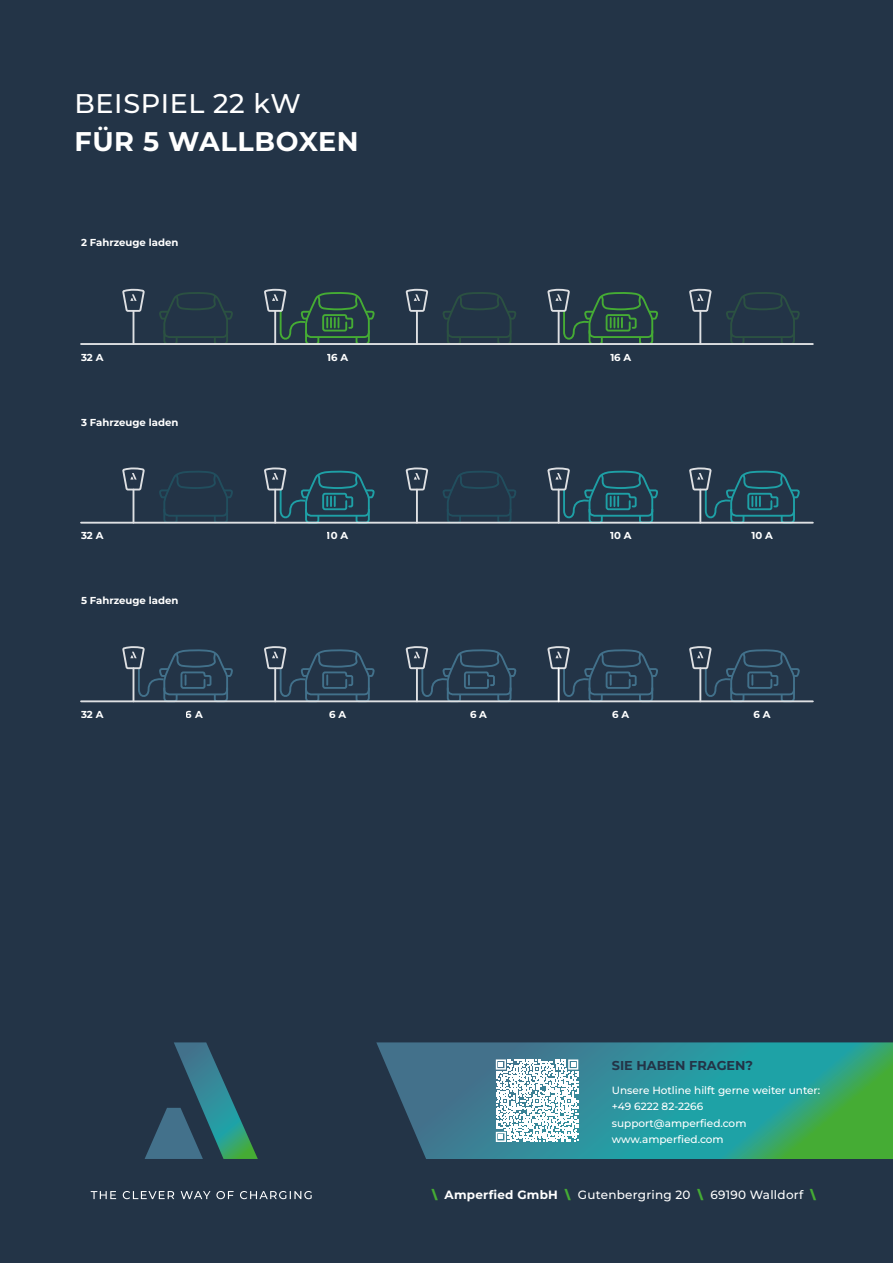
<style>
.page{position:relative;width:893px;height:1263px;background:#233447}
.page>*{position:absolute;margin:0;border:0;box-sizing:border-box;transform-origin:0 0}
.t1{font:700 27px "Montserrat";letter-spacing:.025em;color:#fff}
.t2{font:500 27px "Montserrat";letter-spacing:.025em;color:#fff}
.t3{font:700 12.9px "Montserrat";color:#233447}
.t4{font:500 12px "Montserrat";letter-spacing:.02em;color:#fff}
.t5{font:500 10.5px/16.5px "Montserrat";color:#fff}
.t6{font:700 10.05px "Montserrat";color:#fff}
.s1{font-weight:900;color:#45ac34}
.s2{font-weight:700}
</style>
<div class="page">
<svg style="left:376px;top:1042px;width:517px;height:117px;background:#318e87"></svg>
<svg style="left:145px;top:1042px;width:113px;height:117px"></svg>
<svg style="left:91px;top:1191px;width:221px;height:8px"></svg>
<svg style="left:496px;top:1059px;width:82px;height:83px;background:#c2d8de"></svg>
<svg style="left:726px;top:292px;width:74px;height:51px"></svg>
<svg style="left:443px;top:292px;width:73px;height:51px"></svg>
<svg style="left:159px;top:292px;width:74px;height:51px"></svg>
<svg style="left:443px;top:471px;width:73px;height:51px"></svg>
<svg style="left:159px;top:471px;width:74px;height:51px"></svg>
<hr style="left:81px;top:700px;width:732px;height:2px;background:#dee0e3">
<hr style="left:81px;top:522px;width:732px;height:2px;background:#dee0e3">
<hr style="left:81px;top:343px;width:732px;height:2px;background:#dee0e3">
<svg style="left:122px;top:467px;width:23px;height:24px"></svg>
<hr style="left:133px;top:490px;width:1px;height:33px;background:#dee0e3">
<svg style="left:263px;top:467px;width:112px;height:57px"></svg>
<hr style="left:274px;top:490px;width:2px;height:33px;background:#dee0e3">
<svg style="left:405px;top:467px;width:24px;height:24px"></svg>
<hr style="left:416px;top:490px;width:2px;height:33px;background:#dee0e3">
<svg style="left:546px;top:467px;width:112px;height:57px"></svg>
<hr style="left:558px;top:490px;width:2px;height:33px;background:#dee0e3">
<svg style="left:688px;top:467px;width:112px;height:57px"></svg>
<hr style="left:699px;top:490px;width:2px;height:33px;background:#dee0e3">
<svg style="left:121px;top:646px;width:112px;height:57px"></svg>
<hr style="left:133px;top:668px;width:1px;height:33px;background:#dee0e3">
<svg style="left:263px;top:646px;width:112px;height:57px"></svg>
<hr style="left:274px;top:668px;width:2px;height:33px;background:#dee0e3">
<svg style="left:404px;top:646px;width:112px;height:57px"></svg>
<hr style="left:416px;top:668px;width:2px;height:33px;background:#dee0e3">
<svg style="left:546px;top:646px;width:112px;height:57px"></svg>
<hr style="left:558px;top:668px;width:2px;height:33px;background:#fff">
<svg style="left:688px;top:646px;width:112px;height:57px"></svg>
<hr style="left:699px;top:668px;width:2px;height:33px;background:#dee0e3">
<svg style="left:122px;top:288px;width:23px;height:25px"></svg>
<hr style="left:133px;top:311px;width:1px;height:33px;background:#dee0e3">
<svg style="left:263px;top:288px;width:112px;height:56px"></svg>
<hr style="left:274px;top:311px;width:2px;height:33px;background:#dee0e3">
<svg style="left:405px;top:288px;width:23px;height:24px"></svg>
<hr style="left:416px;top:311px;width:2px;height:33px;background:#dee0e3">
<svg style="left:546px;top:288px;width:112px;height:56px"></svg>
<hr style="left:558px;top:311px;width:2px;height:33px;background:#dee0e3">
<svg style="left:689px;top:288px;width:23px;height:25px"></svg>
<hr style="left:699px;top:311px;width:2px;height:33px;background:#dee0e3">
<h1 class="t2" style="left:74px;top:86px;width:228px">BEISPIEL 22 kW</h1>
<h1 class="t1" style="left:74px;top:123px;width:286px">FÜR 5 WALLBOXEN</h1>
<p class="t6" style="left:81px;top:235px;width:99px">2 Fahrzeuge laden</p>
<p class="t6" style="left:81px;top:351px;width:24px">32 A</p>
<p class="t6" style="left:81px;top:415px;width:99px">3 Fahrzeuge laden</p>
<p class="t6" style="left:327px;top:351px;width:22px">16 A</p>
<p class="t6" style="left:610px;top:351px;width:22px">16 A</p>
<p class="t6" style="left:81px;top:529px;width:24px">32 A</p>
<p class="t6" style="left:327px;top:529px;width:23px">10 A</p>
<p class="t6" style="left:610px;top:529px;width:23px">10 A</p>
<p class="t6" style="left:751px;top:529px;width:23px">10 A</p>
<p class="t6" style="left:81px;top:593px;width:99px">5 Fahrzeuge laden</p>
<p class="t6" style="left:81px;top:707px;width:24px">32 A</p>
<p class="t6" style="left:186px;top:707px;width:19px">6 A</p>
<p class="t6" style="left:329px;top:707px;width:19px">6 A</p>
<p class="t6" style="left:470px;top:707px;width:19px">6 A</p>
<p class="t6" style="left:612px;top:707px;width:19px">6 A</p>
<p class="t6" style="left:754px;top:707px;width:19px">6 A</p>
<p class="t3" style="left:612px;top:1057px;width:143px">SIE HABEN FRAGEN?</p>
<p class="t5" style="left:612px;top:1082px;width:210px">Unsere Hotline hilft gerne weiter unter: +49 6222 82-2266 support@amperfied.com www.amperfied.com</p>
<p class="t4" style="left:432px;top:1187px;width:385px"><span class="s1">\</span> <span class="s2">Amperfied GmbH</span> <span class="s1">\</span> Gutenbergring 20 <span class="s1">\</span> 69190 Walldorf <span class="s1">\</span></p>
</div>
